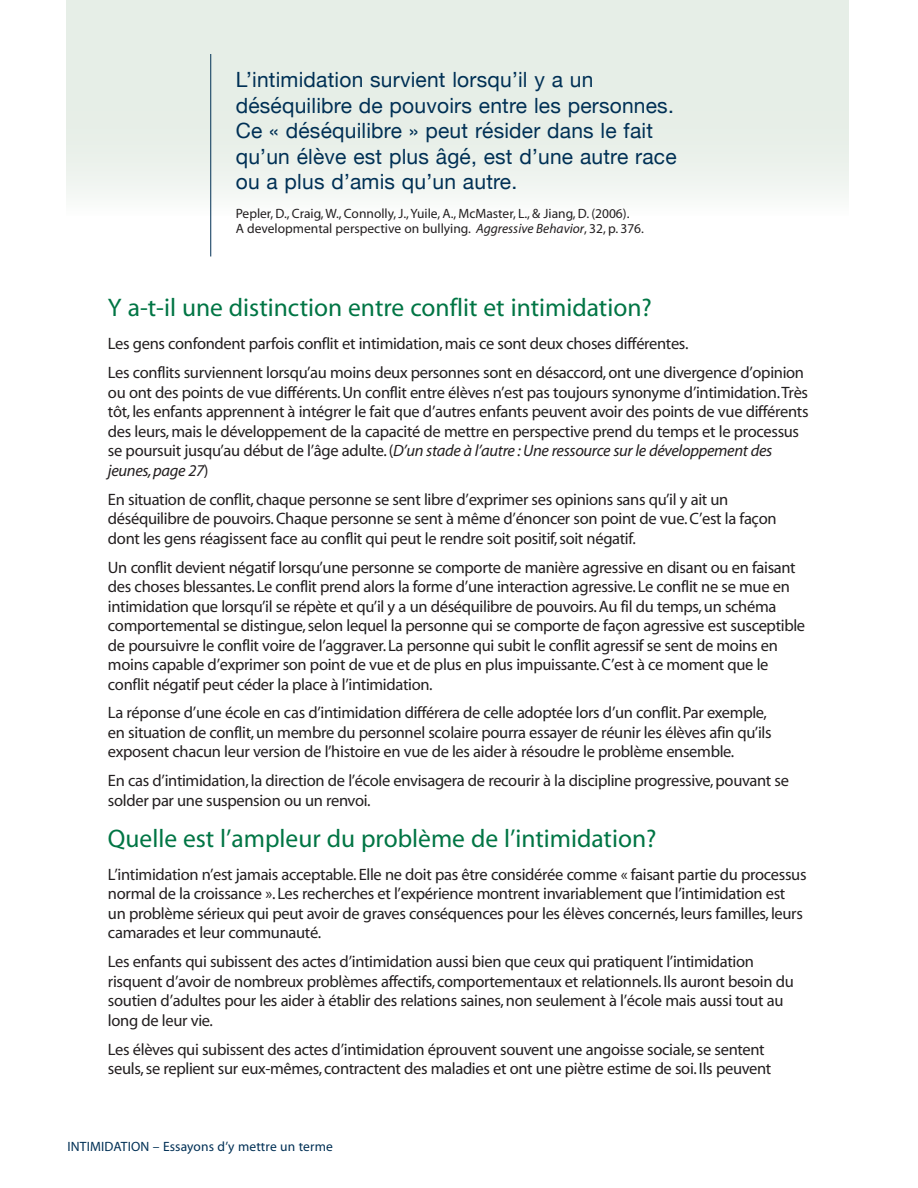
<style>
.page{position:relative;width:918px;height:1188px;background:#fff}
.page>*{position:absolute;margin:0;border:0;box-sizing:border-box;transform-origin:0 0}
.t1{font:25.5px "Myriad";color:#007544}
.Call_Out_Boxes{font:21px/25.5px "Helvetica Neue";letter-spacing:.01em;color:#003055}
.t2{font:16.5px/19.5px "Myriad";letter-spacing:-.02em;color:#231f20}
.Footnote{font:13.5px/15px "Myriad";color:#231f20}
.t3{font:13.5px "Myriad";letter-spacing:.01em;color:#003055}
.s1{font-style:italic}
</style>
<div class="page">
<div style="left:66px;top:0;width:783px;height:216px;background:linear-gradient(to bottom,#e1ebe2,#f2f6f2)"></div>
<hr style="left:210px;top:54px;width:1px;height:202px;background:#003055">
<p class="Call_Out_Boxes" style="left:236px;top:68px;width:442px">L’intimidation survient lorsqu’il y a un déséquilibre de pouvoirs entre les personnes.<br>Ce « déséquilibre » peut résider dans le fait qu’un élève est plus âgé, est d’une autre race ou a plus d’amis qu’un autre.</p>
<p class="Footnote" style="left:236px;top:207px;width:410px">Pepler, D., Craig, W., Connolly, J., Yuile, A., McMaster, L., &amp; Jiang, D. (2006).<br>A developmental perspective on bullying. <span class="s1">Aggressive Behavior</span>, 32, p. 376.</p>
<h2 class="t1" style="left:108px;top:295px;width:545px">Y a-t-il une distinction entre conflit et intimidation?</h2>
<p class="t2" style="left:108px;top:335px;width:582px">Les gens confondent parfois conflit et intimidation, mais ce sont deux choses différentes.</p>
<p class="t2" style="left:108px;top:364px;width:702px">Les conflits surviennent lorsqu’au moins deux personnes sont en désaccord, ont une divergence d’opinion ou ont des points de vue différents. Un conflit entre élèves n’est pas toujours synonyme d’intimidation. Très tôt, les enfants apprennent à intégrer le fait que d’autres enfants peuvent avoir des points de vue différents des leurs, mais le développement de la capacité de mettre en perspective prend du temps et le processus se poursuit jusqu’au début de l’âge adulte. (<span class="s1">D’un stade à l’autre : Une ressource sur le développement des jeunes, page 27</span>)</p>
<p class="t2" style="left:108px;top:490px;width:670px">En situation de conflit, chaque personne se sent libre d’exprimer ses opinions sans qu’il y ait un déséquilibre de pouvoirs. Chaque personne se sent à même d’énoncer son point de vue. C’est la façon dont les gens réagissent face au conflit qui peut le rendre soit positif, soit négatif.</p>
<p class="t2" style="left:108px;top:558px;width:699px">Un conflit devient négatif lorsqu’une personne se comporte de manière agressive en disant ou en faisant des choses blessantes. Le conflit prend alors la forme d’une interaction agressive. Le conflit ne se mue en intimidation que lorsqu’il se répète et qu’il y a un déséquilibre de pouvoirs. Au fil du temps, un schéma comportemental se distingue, selon lequel la personne qui se comporte de façon agressive est susceptible de poursuivre le conflit voire de l’aggraver. La personne qui subit le conflit agressif se sent de moins en moins capable d’exprimer son point de vue et de plus en plus impuissante. C’est à ce moment que le conflit négatif peut céder la place à l’intimidation.</p>
<p class="t2" style="left:108px;top:704px;width:665px">La réponse d’une école en cas d’intimidation différera de celle adoptée lors d’un conflit. Par exemple, en situation de conflit, un membre du personnel scolaire pourra essayer de réunir les élèves afin qu’ils exposent chacun leur version de l’histoire en vue de les aider à résoudre le problème ensemble.</p>
<p class="t2" style="left:108px;top:772px;width:682px">En cas d’intimidation, la direction de l’école envisagera de recourir à la discipline progressive, pouvant se solder par une suspension ou un renvoi.</p>
<h2 class="t1" style="left:108px;top:826px;width:550px">Quelle est l’ampleur du problème de l’intimidation?</h2>
<p class="t2" style="left:108px;top:865px;width:700px">L’intimidation n’est jamais acceptable. Elle ne doit pas être considérée comme « faisant partie du processus normal de la croissance ». Les recherches et l’expérience montrent invariablement que l’intimidation est un problème sérieux qui peut avoir de graves conséquences pour les élèves concernés, leurs familles, leurs camarades et leur communauté.</p>
<p class="t2" style="left:108px;top:953px;width:687px">Les enfants qui subissent des actes d’intimidation aussi bien que ceux qui pratiquent l’intimidation risquent d’avoir de nombreux problèmes affectifs, comportementaux et relationnels. Ils auront besoin du soutien d’adultes pour les aider à établir des relations saines, non seulement à l’école mais aussi tout au long de leur vie.</p>
<p class="t2" style="left:108px;top:1040px;width:665px">Les élèves qui subissent des actes d’intimidation éprouvent souvent une angoisse sociale, se sentent seuls, se replient sur eux-mêmes, contractent des maladies et ont une piètre estime de soi. Ils peuvent</p>
<p class="t3" style="left:67px;top:1139px;width:267px">INTIMIDATION – Essayons d’y mettre un terme</p>
</div>
